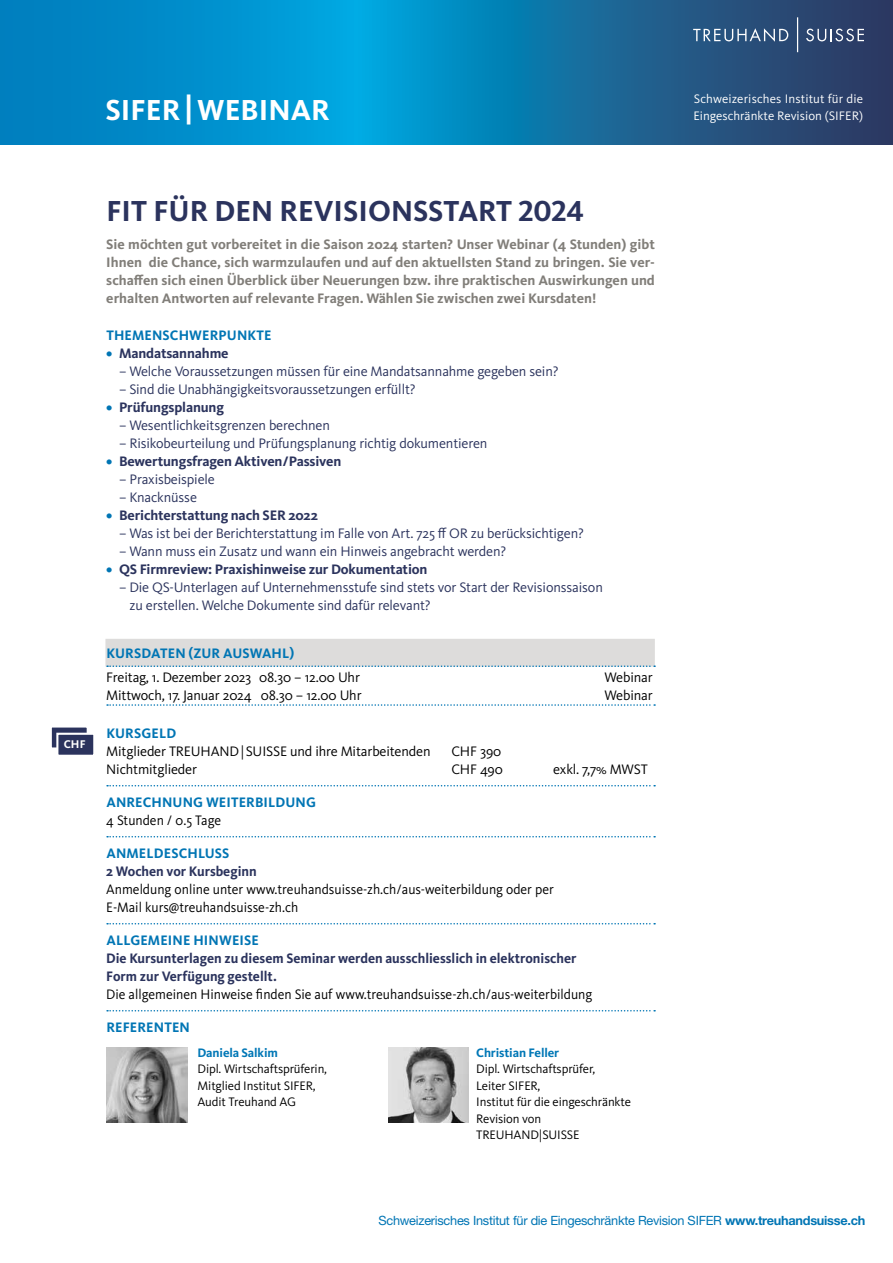
<style>
.page{position:relative;width:893px;height:1263px;background:#fff}
.page>*{position:absolute;margin:0;border:0;box-sizing:border-box;transform-origin:0 0}
.t1{font:700 30px "Kievit Pro";color:#2b335d}
.t2{font:700 30px "Kievit Pro";color:#fff}
.t3{font:14.25px/18px "Kievit Pro";letter-spacing:-.01em;color:#2b335d}
.t4{font:700 14.25px/18px "Kievit Pro";color:#817e79;text-align:justify}
.t5{font:14.25px/18px "Kievit Pro";letter-spacing:-.005em;color:#000;scale:.96 1}
.t6{font:14.25px "Kievit Pro";letter-spacing:-.005em;color:#000}
.t7{font:700 14.25px "Kievit Pro";letter-spacing:-.01em;color:#2b335d}
.t8{font:700 14.25px/18px "Kievit Pro";letter-spacing:-.01em;color:#2b335d;scale:.96 1}
.t9{font:700 14.25px "Kievit Pro";letter-spacing:.01em;color:#0075b4}
.t10{font:12.75px/16.5px "Kievit Pro";letter-spacing:-.01em;color:#000}
.t11{font:12.75px "Helvetica Neue LT Std";letter-spacing:-.02em;color:#0075b4}
.t12{font:12.75px/16.8px "Kievit Pro";color:#fff}
.t13{font:700 12.75px "Kievit Pro";letter-spacing:-.01em;color:#0077b6}
.t14{font:700 11.55px "Kievit Pro";color:#fff}
.s1{color:#0075b4}
.s2{font-weight:700}
</style>
<div class="page">
<svg style="left:0;top:0;width:893px;height:145px;background:#0d79ae"></svg>
<svg style="left:693px;top:28px;width:95px;height:14px"></svg>
<svg style="left:806px;top:29px;width:58px;height:12px"></svg>
<hr style="left:797px;top:17px;width:1px;height:35px;background:#fff">
<div style="left:105px;top:639px;width:550px;height:27px;background:#dddcdb"></div>
<svg style="left:107px;top:665px;width:548px;height:2px"></svg>
<svg style="left:107px;top:704px;width:548px;height:2px"></svg>
<svg style="left:107px;top:785px;width:548px;height:1px"></svg>
<svg style="left:107px;top:836px;width:548px;height:1px"></svg>
<svg style="left:107px;top:923px;width:548px;height:1px"></svg>
<svg style="left:107px;top:1010px;width:548px;height:1px"></svg>
<div style="left:50px;top:725px;width:39px;height:24px;background:#2b335d;border:2px solid #fff"></div>
<div style="left:56px;top:733px;width:39px;height:24px;background:#2b335d;border:2px solid #fff"></div>
<img style="left:388px;top:1047px;width:81px;height:76px">
<img style="left:106px;top:1047px;width:81px;height:76px">
<h1 class="t2" style="left:105px;top:92px;width:226px">SIFER |WEBINAR</h1>
<p class="t12" style="left:693px;top:91px;width:171px">Schweizerisches Institut für die<br>Eingeschränkte Revision (SIFER)</p>
<p class="t14" style="left:64px;top:737px;width:23px">CHF</p>
<h1 class="t1" style="left:106px;top:193px;width:479px">FIT FÜR DEN REVISIONSSTART 2024</h1>
<p class="t4" style="left:106px;top:235px;width:550px">Sie möchten gut vorbereitet in die Saison 2024 starten? Unser Webinar (4 Stunden) gibt Ihnen die Chance, sich warmzulaufen und auf den aktuellsten Stand zu bringen. Sie ver&shy;schaffen sich einen Überblick über Neuerungen bzw. ihre praktischen Auswirkungen und erhalten Antworten auf relevante Fragen. Wählen Sie zwischen zwei Kursdaten!</p>
<p class="t9" style="left:106px;top:327px;width:167px">THEMENSCHWERPUNKTE</p>
<p class="t7" style="left:106px;top:345px;width:124px"><span class="s1">•</span> Mandatsannahme</p>
<p class="t3" style="left:119px;top:362px;width:441px">– Welche Voraussetzungen müssen für eine Mandatsannahme gegeben sein?</p>
<p class="t3" style="left:119px;top:380px;width:298px">– Sind die Unabhängigkeitsvoraussetzungen erfüllt?</p>
<p class="t7" style="left:106px;top:399px;width:119px"><span class="s1">•</span> Prüfungsplanung</p>
<p class="t3" style="left:119px;top:416px;width:212px">– Wesentlichkeitsgrenzen berechnen</p>
<p class="t3" style="left:119px;top:434px;width:370px">– Risikobeurteilung und Prüfungsplanung richtig dokumentieren</p>
<p class="t7" style="left:106px;top:453px;width:237px"><span class="s1">•</span> Bewertungsfragen Aktiven/Passiven</p>
<p class="t3" style="left:119px;top:470px;width:97px">– Praxisbeispiele</p>
<p class="t3" style="left:119px;top:488px;width:79px">– Knacknüsse</p>
<p class="t7" style="left:106px;top:507px;width:213px"><span class="s1">•</span> Berichterstattung nach SER 2022</p>
<p class="t3" style="left:119px;top:524px;width:466px">– Was ist bei der Berichterstattung im Falle von Art. 725 ff OR zu berücksichtigen?</p>
<p class="t3" style="left:119px;top:542px;width:389px">– Wann muss ein Zusatz und wann ein Hinweis angebracht werden?</p>
<p class="t7" style="left:106px;top:561px;width:323px"><span class="s1">•</span> QS Firmreview: Praxishinweise zur Dokumentation</p>
<p class="t3" style="left:130px;top:578px;width:475px;text-indent:-10px">– Die QS-Unterlagen auf Unternehmensstufe sind stets vor Start der Revisionssaison zu erstellen. Welche Dokumente sind dafür relevant?</p>
<p class="t9" style="left:106px;top:645px;width:189px">KURSDATEN (ZUR AUSWAHL)</p>
<p class="t6" style="left:106px;top:669px;width:255px">Freitag, 1. Dezember 2023 08.30 – 12.00 Uhr</p>
<p class="t6" style="left:605px;top:669px;width:50px">Webinar</p>
<p class="t6" style="left:106px;top:687px;width:257px">Mittwoch, 17. Januar 2024 08.30 – 12.00 Uhr</p>
<p class="t6" style="left:605px;top:687px;width:50px">Webinar</p>
<p class="t9" style="left:106px;top:724px;width:71px">KURSGELD</p>
<p class="t6" style="left:106px;top:742px;width:326px">Mitglieder TREUHAND|SUISSE und ihre Mitarbeitenden</p>
<p class="t6" style="left:451px;top:742px;width:51px">CHF 390</p>
<p class="t6" style="left:106px;top:760px;width:92px">Nichtmitglieder</p>
<p class="t6" style="left:451px;top:760px;width:53px">CHF 490</p>
<p class="t6" style="left:553px;top:760px;width:96px">exkl. 7,7% MWST</p>
<p class="t9" style="left:106px;top:793px;width:211px">ANRECHNUNG WEITERBILDUNG</p>
<p class="t5" style="left:106px;top:811px;width:121px">4 Stunden / 0.5 Tage</p>
<p class="t9" style="left:106px;top:844px;width:125px">ANMELDESCHLUSS</p>
<p class="t8" style="left:106px;top:862px;width:158px">2 Wochen vor Kursbeginn</p>
<p class="t5" style="left:106px;top:880px;width:468px">Anmeldung online unter www.treuhandsuisse-zh.ch/aus-weiterbildung oder per<br>E-Mail kurs@treuhandsuisse-zh.ch</p>
<p class="t9" style="left:106px;top:931px;width:154px">ALLGEMEINE HINWEISE</p>
<p class="t8" style="left:106px;top:949px;width:491px">Die Kursunterlagen zu diesem Seminar werden ausschliesslich in elektronischer<br>Form zur Verfügung gestellt.</p>
<p class="t5" style="left:106px;top:985px;width:508px">Die allgemeinen Hinweise finden Sie auf www.treuhandsuisse-zh.ch/aus-weiterbildung</p>
<p class="t9" style="left:106px;top:1018px;width:85px">REFERENTEN</p>
<p class="t13" style="left:198px;top:1045px;width:82px">Daniela Salkim</p>
<p class="t10" style="left:198px;top:1061px;width:131px">Dipl. Wirtschaftsprüferin,<br>Mitglied Institut SIFER,<br>Audit Treuhand AG</p>
<p class="t13" style="left:476px;top:1045px;width:85px">Christian Feller</p>
<p class="t10" style="left:476px;top:1061px;width:156px">Dipl. Wirtschaftsprüfer,<br>Leiter SIFER,<br>Institut für die eingeschränkte<br>Revision von<br>TREUHAND|SUISSE</p>
<p class="t11" style="left:378px;top:1213px;width:488px">Schweizerisches Institut für die Eingeschränkte Revision SIFER <span class="s2">www.treuhandsuisse.ch</span></p>
</div>
